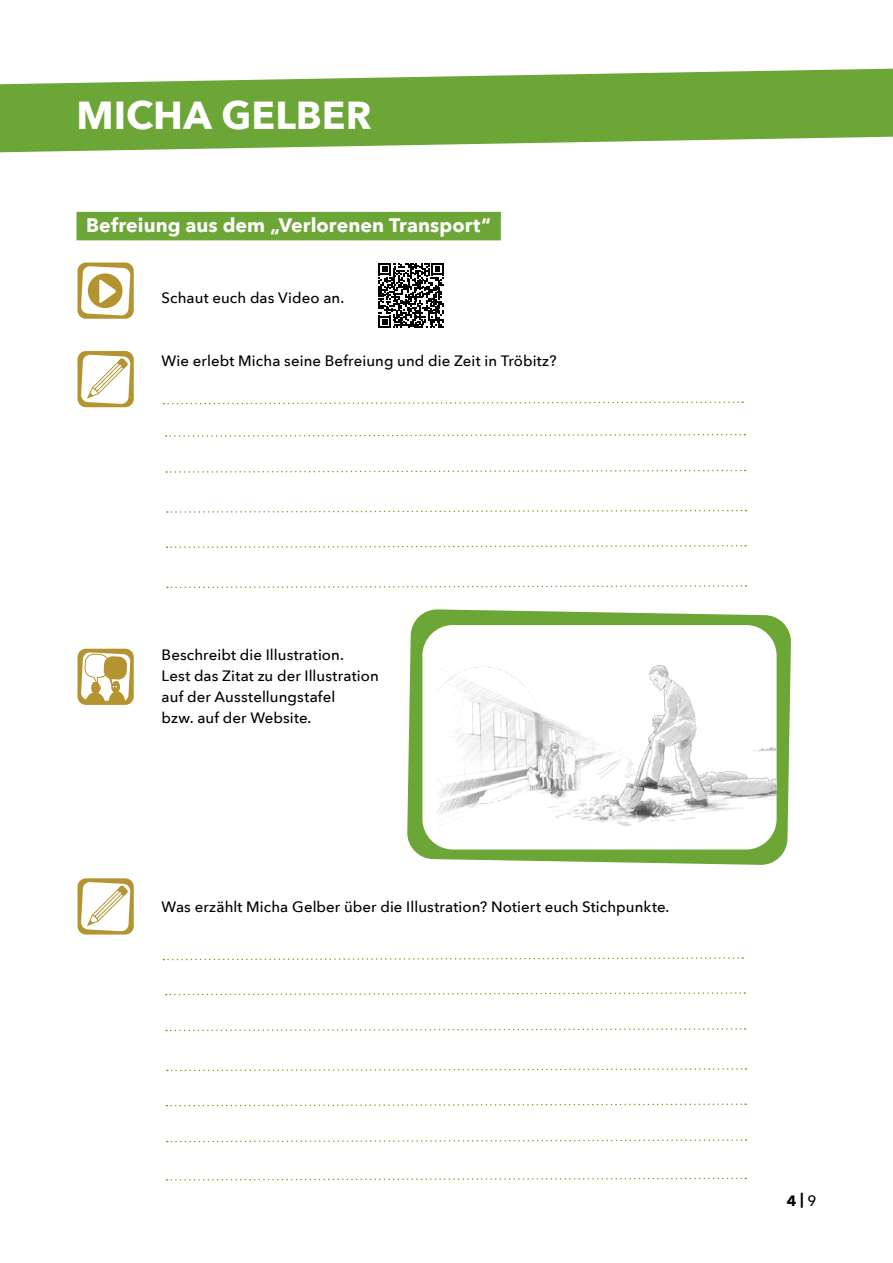
<style>
.page{position:relative;width:893px;height:1263px;background:#fff}
.page>*{position:absolute;margin:0;border:0;box-sizing:border-box;transform-origin:0 0}
.einladung_text{font:700 39px "Avenir Next";color:#fff}
.Thema_unterstichen{font:700 19.5px "Avenir Next";color:#fff}
.arbeitsblatt_text{font:500 15px/21px "Avenir Next";letter-spacing:.005em;color:#000}
.seitenzahlen{font:700 15px "Avenir Next";color:#000}
.s1{font-weight:500}
</style>
<div class="page">
<svg style="left:167px;top:585px;width:579px;height:4px"></svg>
<svg style="left:166px;top:545px;width:580px;height:3px"></svg>
<svg style="left:166px;top:469px;width:580px;height:4px"></svg>
<svg style="left:166px;top:433px;width:579px;height:4px"></svg>
<svg style="left:167px;top:509px;width:579px;height:4px"></svg>
<svg style="left:167px;top:1139px;width:579px;height:4px"></svg>
<svg style="left:166px;top:1103px;width:580px;height:4px"></svg>
<svg style="left:166px;top:1028px;width:580px;height:4px"></svg>
<svg style="left:166px;top:992px;width:579px;height:4px"></svg>
<svg style="left:167px;top:1068px;width:579px;height:4px"></svg>
<svg style="left:164px;top:957px;width:579px;height:4px"></svg>
<svg style="left:167px;top:1177px;width:579px;height:4px"></svg>
<svg style="left:164px;top:401px;width:579px;height:4px"></svg>
<div style="left:77px;top:212px;width:424px;height:28px;background:#6ca636"></div>
<svg style="left:0;top:69px;width:893px;height:83px;fill:#6ca636"></svg>
<div style="left:78px;top:649px;width:56px;height:56px;background:#b39430;border-radius:8px"></div>
<svg style="left:81px;top:652px;width:49px;height:49px"></svg>
<div style="left:78px;top:262px;width:56px;height:57px;background:#b39430;border-radius:8px"></div>
<svg style="left:81px;top:266px;width:49px;height:50px"></svg>
<div style="left:78px;top:351px;width:56px;height:56px;background:#b39430;border-radius:8px"></div>
<svg style="left:81px;top:355px;width:49px;height:49px"></svg>
<div style="left:78px;top:878px;width:56px;height:56px;background:#b39430;border-radius:8px"></div>
<svg style="left:81px;top:882px;width:49px;height:49px"></svg>
<svg style="left:407px;top:609px;width:384px;height:256px;fill:#6ca636"></svg>
<div style="left:422px;top:625px;width:355px;height:224px;background:#fff;border-radius:31px"></div>
<img style="left:437px;top:650px;width:340px;height:177px">
<svg style="left:379px;top:263px;width:65px;height:65px"></svg>
<p class="einladung_text" style="left:77px;top:91px;width:297px">MICHA GELBER</p>
<p class="Thema_unterstichen" style="left:86px;top:213px;width:406px">Befreiung aus dem „Verlorenen Transport“</p>
<p class="arbeitsblatt_text" style="left:162px;top:287px;width:184px">Schaut euch das Video an.</p>
<p class="arbeitsblatt_text" style="left:162px;top:350px;width:396px">Wie erlebt Micha seine Befreiung und die Zeit in Tröbitz?</p>
<p class="arbeitsblatt_text" style="left:162px;top:644px;width:184px">Beschreibt die Illustration.</p>
<p class="arbeitsblatt_text" style="left:162px;top:665px;width:219px">Lest das Zitat zu der Illustration auf der Ausstellungstafel<br>bzw. auf der Website.</p>
<p class="arbeitsblatt_text" style="left:162px;top:896px;width:509px">Was erzählt Micha Gelber über die Illustration? Notiert euch Stichpunkte.</p>
<p class="seitenzahlen" style="left:787px;top:1190px;width:31px">4 |<span class="s1">9</span></p>
</div>
